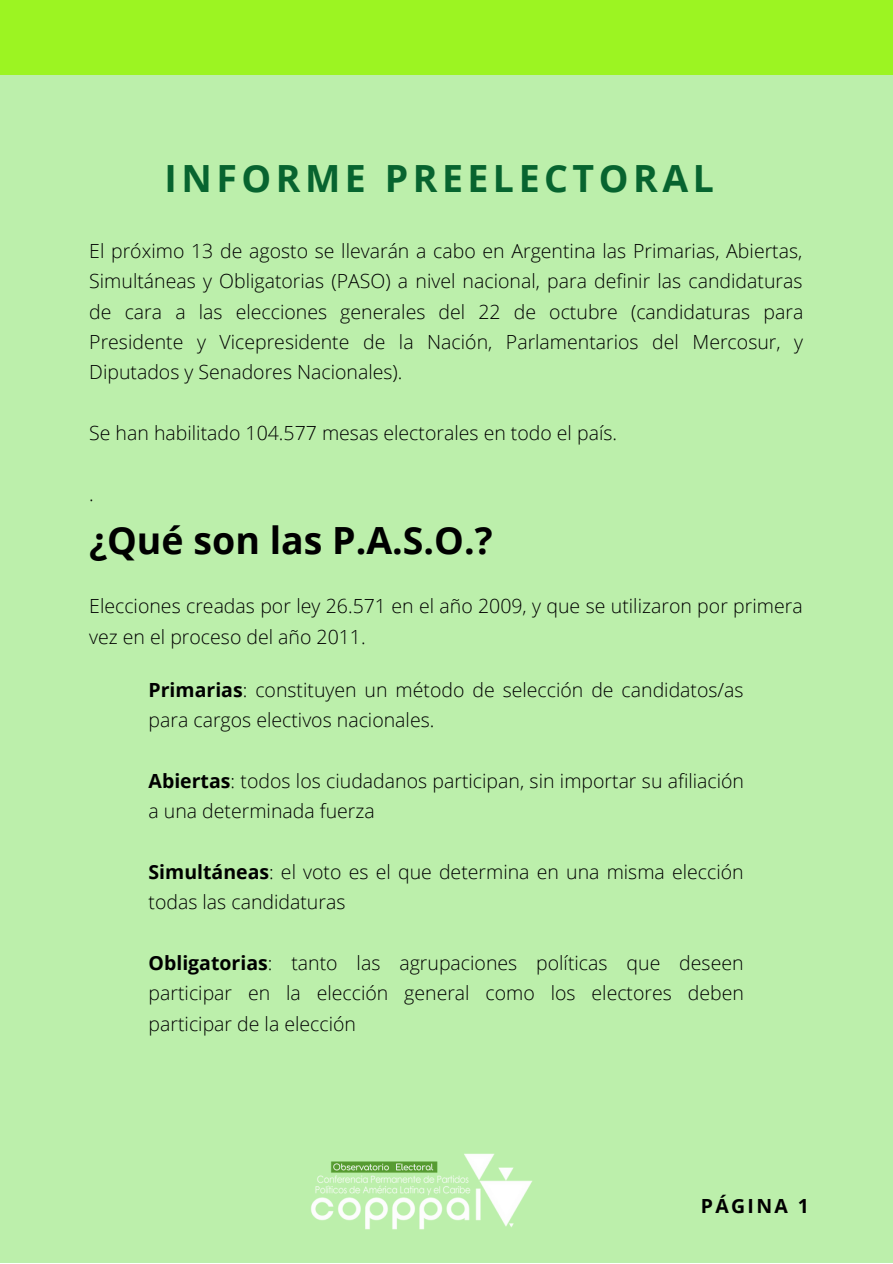
<style>
.page{position:relative;width:893px;height:1264px;background:#fff}
.page>*{position:absolute;margin:0;border:0;box-sizing:border-box;transform-origin:0 0}
.t1{font:700 37.5px "Open Sans";color:#000}
.t2{font:700 37.5px "Open Sans";letter-spacing:.12em;color:#07642f}
.t3{font:300 19.5px/30.3px "Open Sans";color:#000}
.t4{font:700 19.5px "Open Sans";letter-spacing:.12em;color:#000}
.s1{font-weight:700}
</style>
<div class="page">
<div style="left:0;top:0;width:892px;height:1262px;background:#bcefab"></div>
<div style="left:0;top:0;width:892px;height:74px;background:#9cf422"></div>
<img style="left:311px;top:1153px;width:222px;height:77px">
<p class="t2" style="left:165px;top:152px;width:550px">INFORME PREELECTORAL</p>
<p class="t3" style="left:89px;top:235px;width:715px;text-align:justify">El próximo 13 de agosto se llevarán a cabo en Argentina las Primarias, Abiertas, Simultáneas y Obligatorias (PASO) a nivel nacional, para definir las candidaturas de cara a las elecciones generales del 22 de octubre (candidaturas para Presidente y Vicepresidente de la Nación, Parlamentarios del Mercosur, y Diputados y Senadores Nacionales).</p>
<p class="t3" style="left:89px;top:417px;width:529px">Se han habilitado 104.577 mesas electorales en todo el país.</p>
<p class="t3" style="left:89px;top:478px;width:6px">.</p>
<p class="t1" style="left:89px;top:513px;width:405px">¿Qué son las P.A.S.O.?</p>
<p class="t3" style="left:89px;top:590px;width:714px">Elecciones creadas por ley 26.571 en el año 2009, y que se utilizaron por primera vez en el proceso del año 2011.</p>
<p class="t3" style="left:148px;top:674px;width:596px"><span class="s1">Primarias</span>: constituyen un método de selección de candidatos/as para cargos electivos nacionales.</p>
<p class="t3" style="left:148px;top:765px;width:597px"><span class="s1">Abiertas</span>: todos los ciudadanos participan, sin importar su afiliación a una determinada fuerza</p>
<p class="t3" style="left:148px;top:856px;width:596px"><span class="s1">Simultáneas</span>: el voto es el que determina en una misma elección todas las candidaturas</p>
<p class="t3" style="left:148px;top:947px;width:596px;text-align:justify"><span class="s1">Obligatorias</span>: tanto las agrupaciones políticas que deseen participar en la elección general como los electores deben participar de la elección</p>
<p class="t4" style="left:700px;top:1192px;width:110px">PÁGINA 1</p>
</div>
